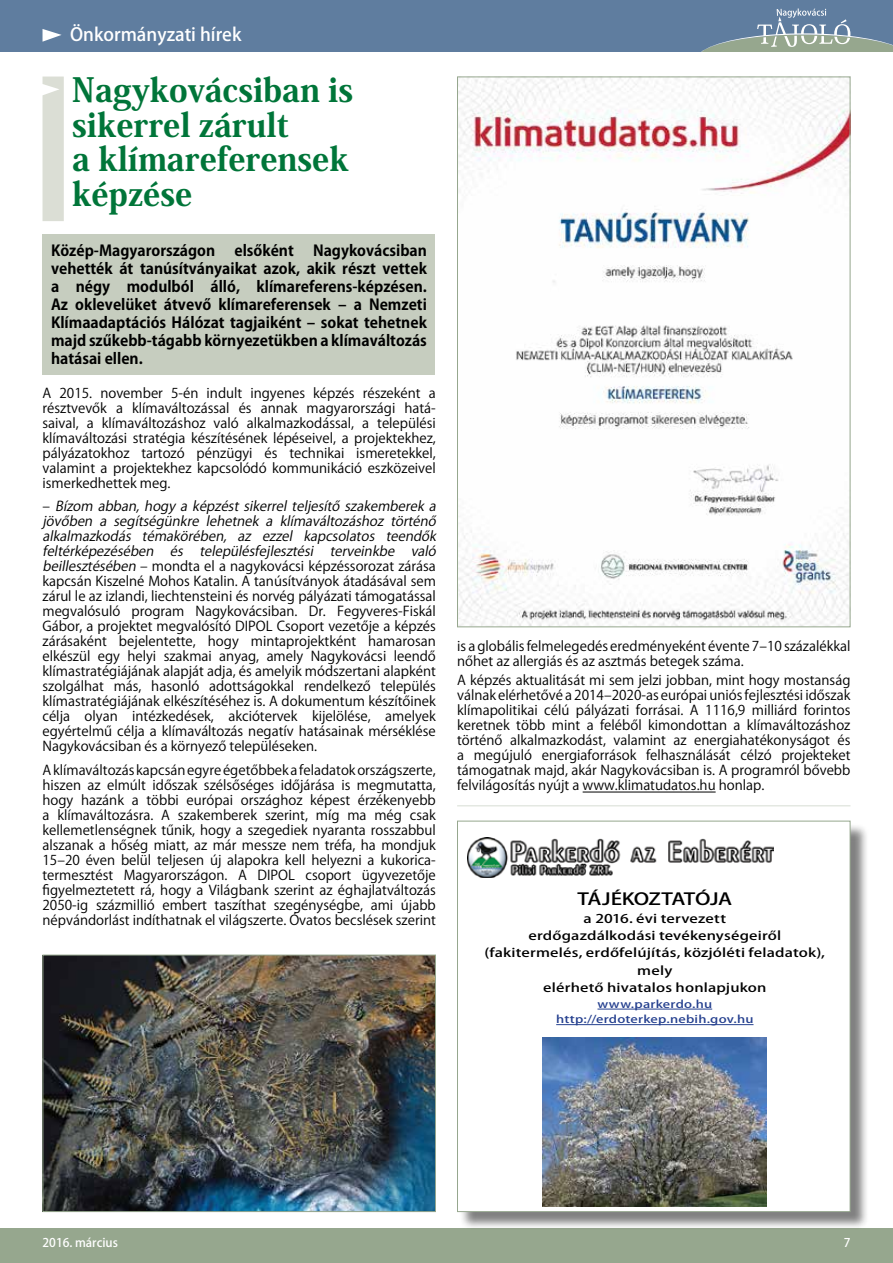
<style>
.page{position:relative;width:893px;height:1263px;background:#fff}
.page>*{position:absolute;margin:0;border:0;box-sizing:border-box;transform-origin:0 0}
.t1{font:800 33px/34.5px "Koz Min Pr 6 N";color:#007539;scale:.96 1}
.t2{font:500 18px "Koz Go Pr 6 N";color:#fff}
.t3{font:500 16.5px "Koz Go Pr 6 N";letter-spacing:-.025em;color:#000;scale:1.29 1}
.t4{font:700 15px/18px "Koz Go Pr 6 N";color:#000;text-align:justify}
.t5{font:13.5px/15px "Koz Go Pr 6 N";color:#000;text-align:justify}
.t6{font:500 12px/17.4px "Koz Go Pr 6 N";letter-spacing:.01em;color:#000;text-align:center;scale:1.29 1}
.t7{font:500 12px "Koz Go Pr 6 N";color:#fff}
.t8{font:500 10.5px/15.6px "Koz Go Pr 6 N";letter-spacing:.015em;color:#25408f;text-align:center;scale:1.29 1}
.s1{font-style:italic}
</style>
<div class="page">
<div style="left:0;top:1229px;width:893px;height:34px;background:#96a78e"></div>
<div style="left:0;top:0;width:893px;height:51px;background:#5f7d9f"></div>
<svg style="left:43px;top:29px;width:19px;height:13px"></svg>
<svg style="left:702px;top:9px;width:191px;height:42px"></svg>
<hr style="left:583px;top:792px;width:133px;height:1px;background:#000">
<div style="left:43px;top:77px;width:21px;height:144px;background:#dbded5"></div>
<div style="left:43px;top:234px;width:392px;height:140px;background:#c6cdbf"></div>
<div style="left:459px;top:823px;width:410px;height:408px;background:#000;opacity:.5"></div>
<div style="left:457px;top:821px;width:393px;height:390px;background:#fff"></div>
<img style="left:542px;top:1037px;width:225px;height:169px">
<div style="left:457px;top:821px;width:393px;height:391px;border:1px solid #96a78e"></div>
<img style="left:468px;top:838px;width:306px;height:40px">
<hr style="left:597px;top:1009px;width:115px;height:1px;background:#25408f">
<hr style="left:556px;top:1024px;width:197px;height:1px;background:#25408f">
<img style="left:45px;top:957px;width:389px;height:253px">
<div style="left:43px;top:955px;width:393px;height:257px;border:1px solid #96a78e"></div>
<img style="left:459px;top:79px;width:389px;height:546px">
<hr style="left:457px;top:805px;width:393px;height:1px;background:#96a78e">
<h2 class="t2" style="left:70px;top:25px;width:173px">Önkormányzati hírek</h2>
<h1 class="t1" style="left:72px;top:74px;width:294px">Nagykovácsiban is sikerrel zárult<br>a klímareferensek képzése</h1>
<p class="t4" style="left:51px;top:242px;width:166px">Közép-Magyarországon</p>
<p class="t4" style="left:234px;top:242px;width:61px">elsőként</p>
<p class="t4" style="left:51px;top:242px;width:377px;text-indent:262px">Nagykovácsiban vehették át tanúsítványaikat azok, akik részt vettek a négy modulból álló, klímareferens-képzésen.<br>Az oklevelüket átvevő klímareferensek – a Nemzeti Klímaadaptációs Hálózat tagjaiként – sokat tehetnek majd szűkebb-tágabb környezetükben a klímaváltozás hatásai ellen.</p>
<p class="t5" style="left:43px;top:386px;width:395px">A 2015. november 5-én indult ingyenes képzés részeként a résztvevők a klímaváltozással és annak magyarországi hatá&shy;saival, a klímaváltozáshoz való alkalmazkodással, a települési klímaváltozási stratégia készítésének lépéseivel, a projektekhez, pályázatokhoz tartozó pénzügyi és technikai ismeretekkel, valamint a projektekhez kapcsolódó kommunikáció eszközeivel ismerkedhettek meg.</p>
<p class="t5" style="left:43px;top:499px;width:399px;text-align:left">– <span class="s1">Bízom abban, hogy a képzést sikerrel teljesítő szakemberek a jövőben a segítségünkre lehetnek a klímaváltozáshoz történő alkalmazkodás témakörében, az ezzel kapcsolatos teendők feltérképezésében és településfej lesztési terveinkbe való beillesztésében</span> – mondta el a nagykovácsi képzéssorozat zárása kapcsán Kiszelné Mohos Katalin. A tanúsítványok átadásával sem zárul le az izlandi, liechtensteini és norvég pályázati támogatással megvalósuló program Nagykovácsiban. Dr. Fegyveres-Fiskál Gábor, a projektet megvalósító DIPOL Csoport vezetője a képzés zárásaként bejelentette, hogy mintaprojektként hamarosan elkészül egy helyi szakmai anyag, amely Nagykovácsi leendő klímastratégiájának alapját adja, és amelyik módszertani alapként szolgálhat más, hasonló adottságokkal rendelkező település klímastratégiájának elkészítéséhez is. A dokumentum készítőinek célja olyan intézkedések, akciótervek kijelölése, amelyek egyértelmű célja a klímaváltozás negatív hatásainak mérséklése Nagykovácsiban és a környező településeken.</p>
<p class="t5" style="left:43px;top:763px;width:395px">A klímaváltozás kapcsán egyre égetőbbek a feladatok országszerte, hiszen az elmúlt időszak szélsőséges időjárása is megmutatta, hogy hazánk a többi európai országhoz képest érzékenyebb a klímaváltozásra. A szakemberek szerint, míg ma még csak kellemetlenségnek tűnik, hogy a szegediek nyaranta rosszabbul alszanak a hőség miatt, az már messze nem tréfa, ha mondjuk 15–20 éven belül teljesen új alapokra kell helyezni a kukorica&shy;termesztést Magyarországon. A DIPOL csoport ügyvezetője figyelmeztetett rá, hogy a Világbank szerint az éghajlatváltozás 2050-ig százmillió embert taszíthat szegénységbe, ami újabb népvándorlást indíthatnak el világszerte. Óvatos becslések szerint</p>
<p class="t5" style="left:457px;top:639px;width:395px">is a globális felmelegedés eredményeként évente 7–10 százalékkal nőhet az allergiás és az asztmás betegek száma.</p>
<p class="t5" style="left:457px;top:673px;width:395px">A képzés aktualitását mi sem jelzi jobban, mint hogy mostanság válnak elérhetővé a 2014–2020-as európai uniós fejlesztési időszak klímapolitikai célú pályázati forrásai. A 1116,9 milliárd forintos keretnek több mint a feléből kimondottan a klímaváltozáshoz történő alkalmazkodást, valamint az energiahatékonyságot és a megújuló energiaforrások felhasználását célzó projekteket támogatnak majd, akár Nagykovácsiban is. A programról bővebb felvilágosítás nyújt a www.klimatudatos.hu honlap.</p>
<p class="t3" style="left:578px;top:890px;width:121px">TÁJÉKOZTATÓJA</p>
<p class="t6" style="left:485px;top:910px;width:265px">a 2016. évi tervezett<br>erdőgazdálkodási tevékenységeiről (fakitermelés, erdőfelújítás, közjóléti feladatok), mely<br>elérhető hivatalos honlapjukon</p>
<p class="t8" style="left:556px;top:996px;width:154px">www.parkerdo.hu http://erdoterkep.nebih.gov.hu</p>
<p class="t7" style="left:43px;top:1236px;width:77px">2016. március</p>
<p class="t7" style="left:844px;top:1236px;width:8px">7</p>
</div>
